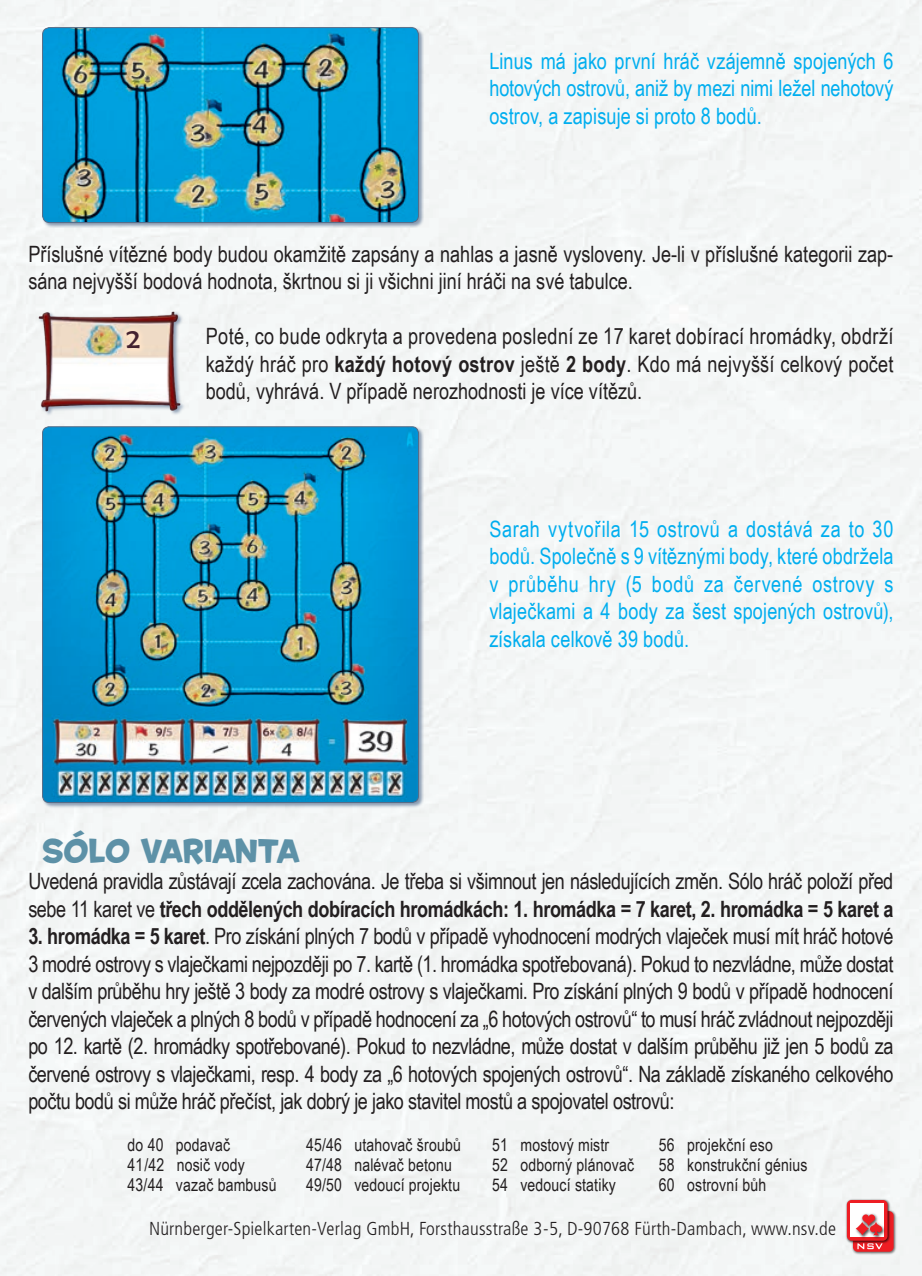
<style>
.page{position:relative;width:922px;height:1276px;background:#fff}
.page>*{position:absolute;margin:0;border:0;box-sizing:border-box;transform-origin:0 0}
.t1{font:31.25px "Housearama Kingpin";color:#5d91a7;scale:.9 1}
.t2{font:28px "Berlin Sans FB";color:#442230}
.t3{font:22.5px/27.5px "Arial Narrow";color:#231f20;text-align:justify}
.t4{font:22.5px/27.5px "Arial Narrow";letter-spacing:.005em;color:#00aeef;text-align:justify}
.t5{font:22.5px/27.5px "Arial Narrow";letter-spacing:-.02em;color:#231f20}
.t6{font:300 condensed 18.75px "Frutiger";letter-spacing:.01em;color:#231f20}
.t7{font:17.5px "Arial Narrow";letter-spacing:.01em;color:#231f20}
.s1{font-weight:700}
</style>
<div class="page">
<img style="left:34px;top:307px;width:154px;height:109px">
<div style="left:120px;top:326px;width:27px;height:29px;background:#f5dfc7"></div>
<div style="left:41px;top:27px;width:383px;height:201px;background:#647b99;opacity:.75"></div>
<img style="left:43px;top:28px;width:375px;height:194px">
<div style="left:42px;top:27px;width:376px;height:196px;border:1px solid #576c87;border-radius:7px"></div>
<div style="left:41px;top:426px;width:383px;height:382px;background:#647b99;opacity:.75"></div>
<img style="left:43px;top:427px;width:375px;height:375px">
<div style="left:42px;top:426px;width:376px;height:376px;border:1px solid #576c87;border-radius:6px"></div>
<img style="left:850px;top:1208px;width:47px;height:47px">
<div style="left:852px;top:1211px;width:41px;height:40px;background:#ee1d23;border-radius:5px"></div>
<svg style="left:857px;top:1244px;width:25px;height:5px"></svg>
<img style="left:844px;top:1197px;width:47px;height:47px">
<div style="left:846px;top:1200px;width:41px;height:40px;background:#ee1d23;border-radius:5px"></div>
<div style="left:850px;top:1203px;width:33px;height:34px;background:#fff"></div>
<img style="left:859px;top:1219px;width:8px;height:20px">
<svg style="left:855px;top:1222px;width:13px;height:13px"></svg>
<img style="left:867px;top:1219px;width:19px;height:21px">
<svg style="left:862px;top:1214px;width:20px;height:21px"></svg>
<p class="t4" style="left:489px;top:46px;width:405px">Linus má jako první hráč vzájemně spojených 6 hotových ostrovů, aniž by mezi nimi ležel nehotový ostrov, a zapisuje si proto 8 bodů.</p>
<p class="t3" style="left:28px;top:239px;width:866px">Příslušné vítězné body budou okamžitě zapsány a nahlas a jasně vysloveny. Je-li v příslušné kategorii zap-</p>
<p class="t3" style="left:28px;top:266px;width:606px">sána nejvyšší bodová hodnota, škrtnou si ji všichni jiní hráči na své tabulce.</p>
<p class="t3" style="left:206px;top:321px;width:689px">Poté, co bude odkryta a provedena poslední ze 17 karet dobírací hromádky, obdrží každý hráč pro <span class="s1">každý hotový ostrov</span> ještě <span class="s1">2 body</span>. Kdo má nejvyšší celkový počet bodů, vyhrává. V případě nerozhodnosti je více vítězů.</p>
<p class="t2" style="left:126px;top:323px;width:15px">2</p>
<p class="t4" style="left:489px;top:514px;width:405px">Sarah vytvořila 15 ostrovů a dostává za to 30 bodů. Společně s 9 vítěznými body, které obdržela v průběhu hry (5 bodů za červené ostrovy s vlaječkami a 4 body za šest spojených ostrovů), získala celkově 39 bodů.</p>
<p class="t1" style="left:43px;top:829px;width:286px">SÓLO VARIANTA</p>
<p class="t5" style="left:28px;top:866px;width:866px">Uvedená pravidla zůstávají zcela zachována. Je třeba si všimnout jen následujících změn. Sólo hráč položí před sebe 11 karet ve <span class="s1">třech oddělených dobíracích hromádkách: 1. hromádka = 7 karet, 2. hromádka = 5 karet a</span></p>
<p class="t3" style="left:28px;top:921px;width:866px"><span class="s1">3. hromádka = 5 karet</span>. Pro získání plných 7 bodů v případě vyhodnocení modrých vlaječek musí mít hráč hotové 3 modré ostrovy s vlaječkami nejpozději po 7. kartě (1. hromádka spotřebovaná). Pokud to nezvládne, může dostat v dalším průběhu hry ještě 3 body za modré ostrovy s vlaječkami. Pro získání plných 9 bodů v případě hodnocení červených vlaječek a plných 8 bodů v případě hodnocení za „6 hotových ostrovů“ to musí hráč zvládnout nejpozději po 12. kartě (2. hromádky spotřebované). Pokud to nezvládne, může dostat v dalším průběhu již jen 5 bodů za červené ostrovy s vlaječkami, resp. 4 body za „6 hotových spojených ostrovů“. Na základě získaného celkového počtu bodů si může hráč přečíst, jak dobrý je jako stavitel mostů a spojovatel ostrovů:</p>
<p class="t7" style="left:128px;top:1132px;width:104px">do 40 podavač</p>
<p class="t7" style="left:128px;top:1152px;width:118px">41/42 nosič vody</p>
<p class="t7" style="left:128px;top:1172px;width:150px">43/44 vazač bambusů</p>
<p class="t7" style="left:306px;top:1132px;width:156px">45/46 utahovač šroubů</p>
<p class="t7" style="left:306px;top:1152px;width:147px">47/48 nalévač betonu</p>
<p class="t7" style="left:306px;top:1172px;width:156px">49/50 vedoucí projektu</p>
<p class="t7" style="left:658px;top:1132px;width:115px">56 projekční eso</p>
<p class="t7" style="left:658px;top:1152px;width:150px">58 konstrukční génius</p>
<p class="t7" style="left:658px;top:1172px;width:109px">60 ostrovní bůh</p>
<p class="t6" style="left:149px;top:1217px;width:688px">Nürnberger-Spielkarten-Verlag GmbH, Forsthausstraße 3-5, D-90768 Fürth-Dambach, www.nsv.de</p>
<p class="t7" style="left:492px;top:1132px;width:119px">51 mostový mistr</p>
<p class="t7" style="left:492px;top:1152px;width:143px">52 odborný plánovač</p>
<p class="t7" style="left:492px;top:1172px;width:125px">54 vedoucí statiky</p>
</div>
